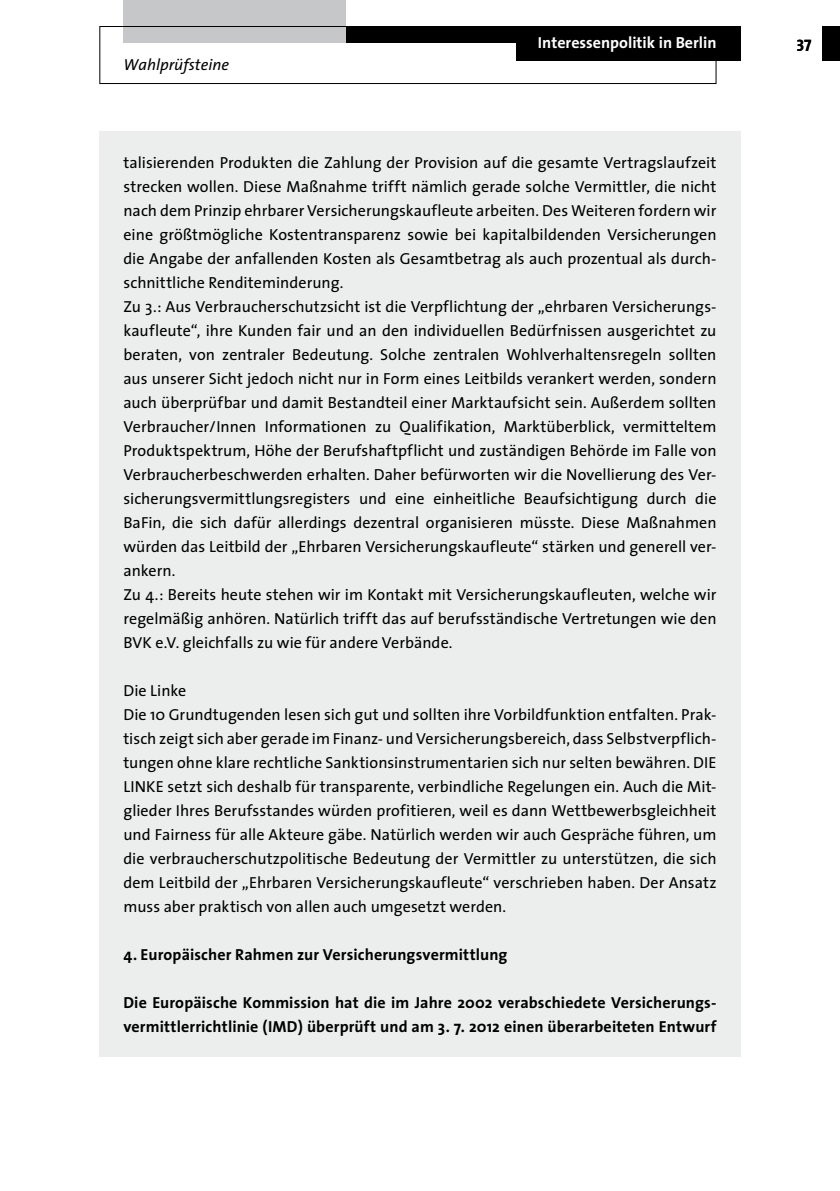
<style>
.page{position:relative;width:840px;height:1191px;background:#fff}
.page>*{position:absolute;margin:0;border:0;box-sizing:border-box;transform-origin:0 0}
.t1{font:16px/24px "The Sans";letter-spacing:.005em;color:#000}
.t2{font:700 16px/24px "The Sans";letter-spacing:.01em;color:#000}
.t3{font:700 16px "The Sans";color:#fff}
.t4{font:italic 16px "The Sans";color:#000}
</style>
<div class="page">
<div style="left:822px;top:26px;width:17px;height:34px;background:#000"></div>
<div style="left:346px;top:26px;width:394px;height:16px;background:#000"></div>
<div style="left:516px;top:28px;width:224px;height:32px;background:#000"></div>
<div style="left:123px;top:0;width:223px;height:42px;background:#c6c7c8"></div>
<div style="left:99px;top:26px;width:617px;height:58px;border:1px solid #000"></div>
<div style="left:99px;top:131px;width:641px;height:925px;background:#eceded"></div>
<p class="t4" style="left:123px;top:51px;width:107px">Wahlprüfsteine</p>
<p class="t3" style="left:537px;top:29px;width:180px">Interessenpolitik in Berlin</p>
<p class="t2" style="left:796px;top:30px;width:16px">37</p>
<p class="t1" style="left:123px;top:150px;width:594px">talisierenden Produkten die Zahlung der Provision auf die gesamte Vertragslaufzeit strecken wollen. Diese Maßnahme trifft nämlich gerade solche Vermittler, die nicht nach dem Prinzip ehrbarer Versicherungskaufleute arbeiten. Des Weiteren fordern wir eine größtmögliche Kostentransparenz sowie bei kapitalbildenden Versicherungen die Angabe der anfallenden Kosten als Gesamtbetrag als auch prozentual als durch&shy;schnittliche Renditeminderung.<br>Zu 3.: Aus Verbraucherschutzsicht ist die Verpflichtung der „ehrbaren Versicherungs&shy;kaufleute“, ihre Kunden fair und an den individuellen Bedürfnissen ausgerichtet zu beraten, von zentraler Bedeutung. Solche zentralen Wohlverhaltensregeln sollten aus unserer Sicht jedoch nicht nur in Form eines Leitbilds verankert werden, sondern auch überprüfbar und damit Bestandteil einer Marktaufsicht sein. Außerdem sollten Verbraucher/Innen Informationen zu Qualifikation, Marktüberblick, vermitteltem Produktspektrum, Höhe der Berufshaftpflicht und zuständigen Behörde im Falle von Verbraucherbeschwerden erhalten. Daher befürworten wir die Novellierung des Ver&shy;sicherungsvermittlungsregisters und eine einheitliche Beaufsichtigung durch die BaFin, die sich dafür allerdings dezentral organisieren müsste. Diese Maßnahmen würden das Leitbild der „Ehrbaren Versicherungskaufleute“ stärken und generell ver&shy;ankern.<br>Zu 4.: Bereits heute stehen wir im Kontakt mit Versicherungskaufleuten, welche wir regelmäßig anhören. Natürlich trifft das auf berufsständische Vertretungen wie den BVK e.V. gleichfalls zu wie für andere Verbände.</p>
<p class="t1" style="left:123px;top:678px;width:594px">Die Linke<br>Die 10 Grundtugenden lesen sich gut und sollten ihre Vorbildfunktion entfalten. Prak&shy;tisch zeigt sich aber gerade im Finanz- und Versicherungsbereich, dass Selbstverpflich&shy;tungen ohne klare rechtliche Sanktionsinstrumentarien sich nur selten bewähren. DIE LINKE setzt sich deshalb für transparente, verbindliche Regelungen ein. Auch die Mit&shy;glieder Ihres Berufsstandes würden profitieren, weil es dann Wettbewerbsgleichheit und Fairness für alle Akteure gäbe. Natürlich werden wir auch Gespräche führen, um die verbraucherschutzpolitische Bedeutung der Vermittler zu unterstützen, die sich dem Leitbild der „Ehrbaren Versicherungskaufleute“ verschrieben haben. Der Ansatz muss aber praktisch von allen auch umgesetzt werden.</p>
<p class="t2" style="left:123px;top:942px;width:385px">4. Europäischer Rahmen zur Versicherungsvermittlung</p>
<p class="t2" style="left:123px;top:990px;width:594px">Die Europäische Kommission hat die im Jahre 2002 verabschiedete Versicherungs&shy;vermittlerrichtlinie (IMD) überprüft und am 3. 7. 2012 einen überarbeiteten Entwurf</p>
</div>
